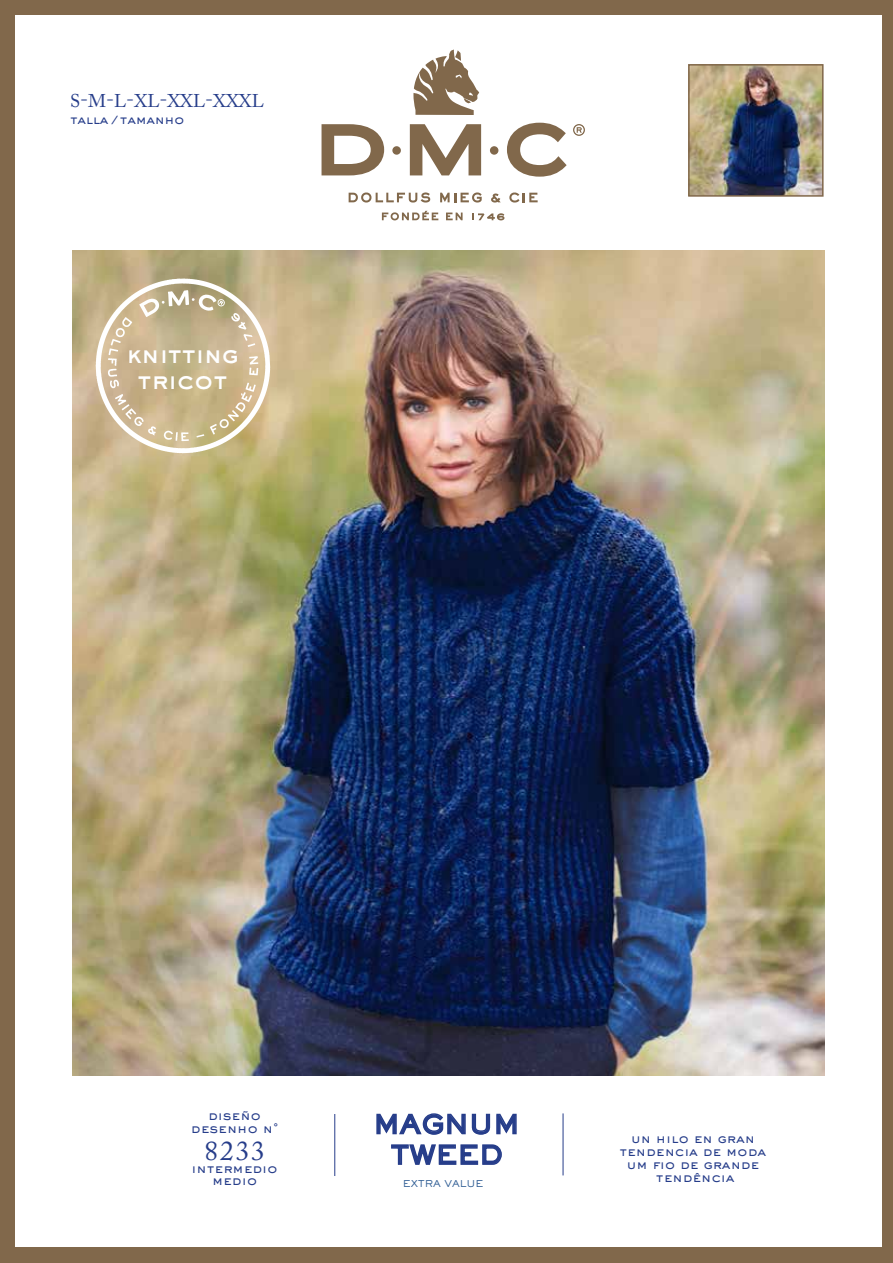
<style>
.page{position:relative;width:893px;height:1263px;background:#fff}
.page>*{position:absolute;margin:0;border:0;box-sizing:border-box;transform-origin:0 0}
.t1{font:27.15px "Adobe Caslon Pro";color:#263d8a}
.t2{font:800 25.5px/30.6px "Sackers Gothic Std";color:#263d8a;text-align:center}
.t3{font:800 24.45px/25.8px "Sackers Gothic Std";letter-spacing:-.03em;color:#fff;text-align:center}
.t4{font:18.3px "Adobe Caslon Pro";letter-spacing:.005em;color:#263d8a}
.t5{font:500 12.75px/12.8px "Sackers Gothic Std";color:#263d8a;text-align:center}
.t6{font:500 12.6px "Sackers Gothic Std";color:#263d8a}
.t7{font:500 9.3px "Sackers Gothic Std";color:#2f5d94}
.s1{font-size:11.1px}
</style>
<div class="page">
<img style="left:72px;top:251px;width:753px;height:825px">
<div style="left:0;top:0;width:893px;height:15px;background:#81684b"></div>
<div style="left:0;top:1247px;width:893px;height:16px;background:#81684b"></div>
<div style="left:882px;top:0;width:11px;height:1263px;background:#81684b"></div>
<div style="left:0;top:0;width:15px;height:1263px;background:#81684b"></div>
<img style="left:691px;top:67px;width:130px;height:127px">
<div style="left:688px;top:64px;width:136px;height:133px;border:2px solid #81684b"></div>
<svg style="left:96px;top:278px;width:174px;height:175px;background:#cebc99"></svg>
<hr style="left:334px;top:1114px;width:1px;height:62px;background:#263d8a">
<hr style="left:563px;top:1113px;width:1px;height:62px;background:#263d8a">
<svg style="left:349px;top:192px;width:81px;height:11px"></svg>
<svg style="left:440px;top:192px;width:42px;height:11px"></svg>
<svg style="left:491px;top:193px;width:10px;height:10px"></svg>
<svg style="left:509px;top:192px;width:29px;height:11px"></svg>
<svg style="left:382px;top:211px;width:56px;height:9px"></svg>
<svg style="left:446px;top:213px;width:17px;height:7px"></svg>
<svg style="left:472px;top:213px;width:32px;height:7px"></svg>
<div style="left:490px;top:146px;width:8px;height:9px;background:#81684b;border-radius:50%"></div>
<div style="left:392px;top:146px;width:9px;height:9px;background:#81684b;border-radius:50%"></div>
<svg style="left:322px;top:124px;width:62px;height:51px"></svg>
<svg style="left:410px;top:124px;width:71px;height:51px"></svg>
<svg style="left:507px;top:123px;width:60px;height:54px"></svg>
<svg style="left:413px;top:50px;width:66px;height:65px"></svg>
<svg style="left:573px;top:124px;width:12px;height:12px"></svg>
<svg style="left:376px;top:1113px;width:141px;height:22px"></svg>
<svg style="left:391px;top:1144px;width:111px;height:21px"></svg>
<h3 class="t4" style="left:70px;top:90px;width:195px">S-M-L-XL-XXL-XXXL</h3>
<p class="t6" style="left:70px;top:111px;width:116px">talla <span class="s1">/</span>tamanho</p>
<h3 class="t3" style="left:126px;top:341px;width:115px">KNITTING<br>TRICOT</h3>
<p class="t5" style="left:191px;top:1109px;width:89px">diseño desenho n°</p>
<h1 class="t1" style="left:205px;top:1135px;width:62px">8233</h1>
<p class="t5" style="left:192px;top:1161px;width:88px">intermedio medio</p>
<h2 class="t2" style="left:373px;top:1108px;width:148px">MAGNUM<br>TWEED</h2>
<p class="t7" style="left:403px;top:1177px;width:82px">extra value</p>
<p class="t5" style="left:619px;top:1132px;width:148px">un hilo en gran tendencia de moda um fio de grande tendência</p>
</div>
